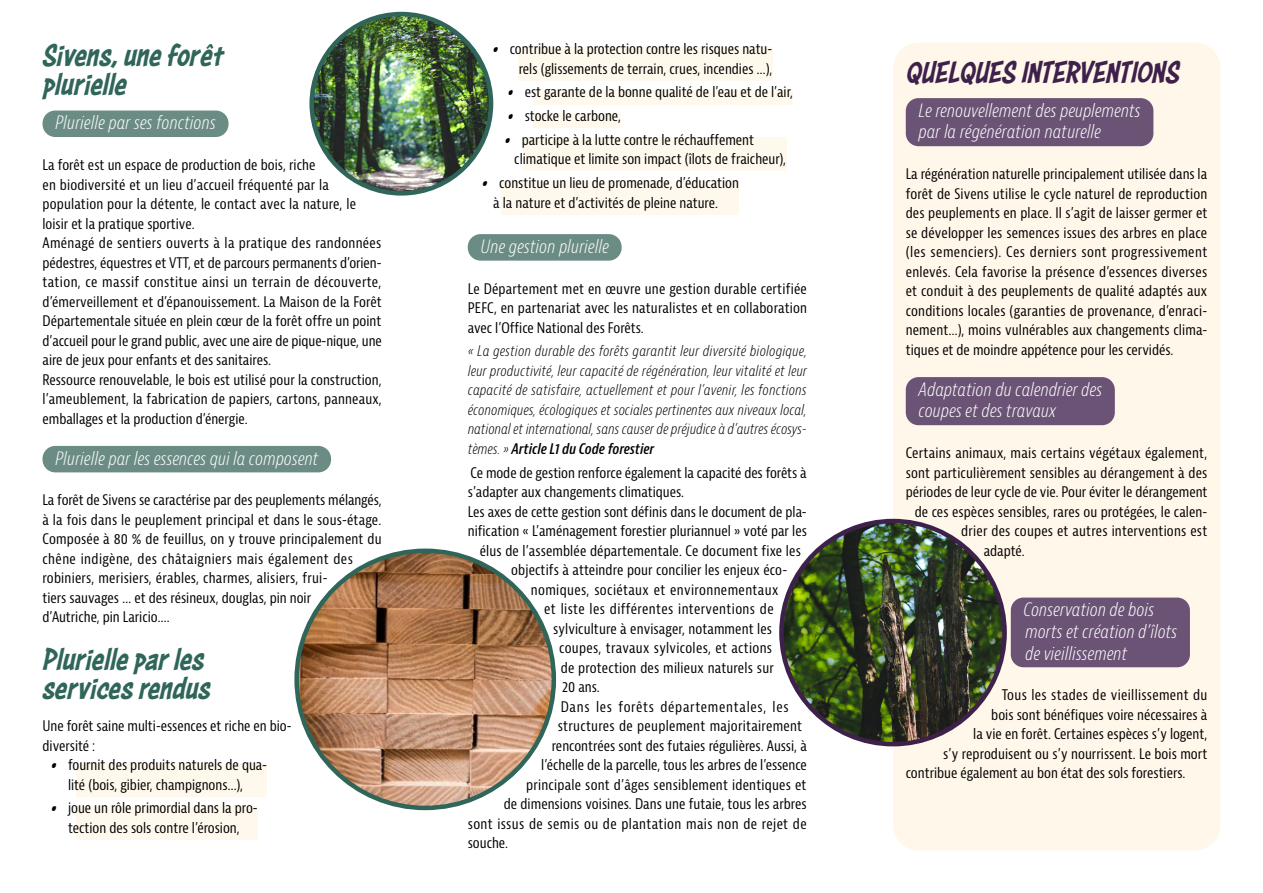
<style>
.page{position:relative;width:1263px;height:893px;background:#fff}
.page>*{position:absolute;margin:0;border:0;box-sizing:border-box;transform-origin:0 0}
.Titres{font:italic 33px/28.5px "Astounder Squared LCBB";color:#30655a}
.Titres-2{font:italic 33px "Astounder Squared LCBB";color:#3e214b}
.Titres_2{font:italic 300 condensed 18px/21.6px "Bernina Sans";color:#fff}
.P_long{font:condensed 14.25px/19.5px "Bernina Sans";color:#000}
.Citation{font:italic 300 condensed 14.25px/19.5px "Bernina Sans";letter-spacing:-.005em;color:#000;text-align:justify}
.P_long-2{font:condensed 14.25px "Bernina Sans";letter-spacing:.025em;color:#000}
.P_long-3{font:condensed 14.25px "Bernina Sans";letter-spacing:.03em;color:#000}
.P_long-4{font:condensed 14.25px "Bernina Sans";letter-spacing:.02em;color:#000}
.P_long-5{font:condensed 14.25px "Bernina Sans";letter-spacing:.05em;color:#000}
.s1{font-family:"Astounder Squared LCBB";font-style:italic;font-stretch:normal}
.s2{font-weight:600}
</style>
<div class="page">
<div style="left:893px;top:43px;width:327px;height:807px;background:#fff7e9;border-radius:26px"></div>
<div style="left:43px;top:111px;width:186px;height:26px;background:#6b8c84;border-radius:13px"></div>
<div style="left:43px;top:446px;width:288px;height:26px;background:#6b8c84;border-radius:13px"></div>
<div style="left:77px;top:763px;width:190px;height:34px;background:#fff8ec"></div>
<div style="left:77px;top:806px;width:181px;height:34px;background:#fff8ec"></div>
<div style="left:518px;top:47px;width:254px;height:34px;background:#fff8ec"></div>
<div style="left:533px;top:90px;width:260px;height:14px;background:#fff8ec"></div>
<div style="left:533px;top:114px;width:88px;height:14px;background:#fff8ec"></div>
<div style="left:523px;top:138px;width:263px;height:33px;background:#fff8ec"></div>
<div style="left:502px;top:181px;width:237px;height:34px;background:#fff8ec"></div>
<div style="left:468px;top:234px;width:154px;height:27px;background:#6b8c84;border-radius:13px"></div>
<div style="left:906px;top:98px;width:247px;height:48px;background:#6b5376;border-radius:13px"></div>
<div style="left:906px;top:377px;width:209px;height:48px;background:#6b5376;border-radius:13px"></div>
<div style="left:1011px;top:598px;width:179px;height:69px;background:#6b5376;border-radius:13px"></div>
<img style="left:312px;top:14px;width:179px;height:179px;border-radius:90px">
<div style="left:309px;top:12px;width:184px;height:184px;border:4px solid #30655a;border-radius:50%"></div>
<img style="left:297px;top:551px;width:257px;height:257px;border-radius:129px">
<img style="left:781px;top:521px;width:223px;height:223px;border-radius:112px">
<p class="Titres" style="left:43px;top:42px;width:183px">Sivens, une forêt plurielle</p>
<p class="Titres_2" style="left:55px;top:113px;width:162px">Plurielle par ses fonctions</p>
<p class="P_long" style="left:43px;top:155px;width:315px">La forêt est un espace de production de bois, riche<br>en biodiversité et un lieu d’accueil fréquenté par la population pour la détente, le contact avec la nature, le loisir et la pratique sportive.</p>
<p class="P_long" style="left:43px;top:233px;width:341px;text-align:justify">Aménagé de sentiers ouverts à la pratique des randonnées pédestres, équestres et VTT, et de parcours permanents d’orien&shy;tation, ce massif constitue ainsi un terrain de découverte, d’émerveillement et d’épanouissement. La Maison de la Forêt Départementale située en plein cœur de la forêt offre un point d’accueil pour le grand public, avec une aire de pique-nique, une aire de jeux pour enfants et des sanitaires.</p>
<p class="P_long" style="left:43px;top:370px;width:341px;text-align:justify">Ressource renouvelable, le bois est utilisé pour la construction, l’ameublement, la fabrication de papiers, cartons, panneaux, emballages et la production d’énergie.</p>
<p class="Titres_2" style="left:55px;top:448px;width:265px">Plurielle par les essences qui la composent</p>
<p class="P_long" style="left:43px;top:491px;width:341px">La forêt de Sivens se caractérise par des peuplements mélangés, à la fois dans le peuplement principal et dans le sous-étage.<br>Composée à 80 % de feuillus, on y trouve principalement du chêne indigène, des châtaigniers mais également des robiniers, merisiers, érables, charmes, alisiers, frui-<br>tiers sauvages … et des résineux, douglas, pin noir<br>d’Autriche, pin Laricio….</p>
<p class="Titres" style="left:43px;top:646px;width:170px">Plurielle par les services rendus</p>
<p class="P_long" style="left:43px;top:717px;width:251px">Une forêt saine multi-essences et riche en bio&shy;diversité :</p>
<p class="P_long" style="left:51px;top:756px;width:218px;text-align:center"><span class="s1">•</span> fournit des produits naturels de qua&shy;lité (bois, gibier, champignons…),</p>
<p class="P_long" style="left:51px;top:799px;width:208px;text-align:center"><span class="s1">•</span> joue un rôle primordial dans la pro&shy;tection des sols contre l’érosion,</p>
<p class="P_long" style="left:493px;top:39px;width:281px;text-align:right"><span class="s1">•</span> contribue à la protection contre les risques natu&shy;rels (glissements de terrain, crues, incendies …),</p>
<p class="P_long" style="left:508px;top:83px;width:287px"><span class="s1">•</span> est garante de la bonne qualité de l’eau et de l’air,</p>
<p class="P_long" style="left:508px;top:106px;width:115px"><span class="s1">•</span> stocke le carbone,</p>
<p class="P_long" style="left:514px;top:130px;width:273px;text-indent:-10px"><span class="s1">•</span> participe à la lutte contre le réchauffement climatique et limite son impact (îlots de fraicheur),</p>
<p class="P_long" style="left:493px;top:173px;width:247px;text-indent:-11px"><span class="s1">•</span> constitue un lieu de promenade, d’éducation à la nature et d’activités de pleine nature.</p>
<p class="Titres_2" style="left:480px;top:236px;width:130px">Une gestion plurielle</p>
<p class="P_long" style="left:468px;top:279px;width:341px;text-align:justify">Le Département met en œuvre une gestion durable certifiée PEFC, en partenariat avec les naturalistes et en collaboration avec l’Office National des Forêts.</p>
<p class="Citation" style="left:468px;top:342px;width:341px">« La gestion durable des forêts garantit leur diversité biologique, leur productivité, leur capacité de régénération, leur vitalité et leur capacité de satisfaire, actuellement et pour l’avenir, les fonctions économiques, écologiques et sociales pertinentes aux niveaux local, national et international, sans causer de préjudice à d’autres écosys&shy;tèmes. » <span class="s2">Article L1 du Code forestier</span></p>
<p class="P_long" style="left:468px;top:463px;width:340px">Ce mode de gestion renforce également la capacité des forêts à s’adapter aux changements climatiques.</p>
<p class="P_long" style="left:468px;top:502px;width:341px">Les axes de cette gestion sont définis dans le document de pla-</p>
<p class="P_long" style="left:468px;top:522px;width:341px">nification « L’aménagement forestier pluriannuel » voté par les</p>
<p class="P_long" style="left:480px;top:541px;width:323px">élus de l’assemblée départementale. Ce document fixe les</p>
<p class="P_long" style="left:511px;top:561px;width:278px">objectifs à atteindre pour concilier les enjeux éco-</p>
<p class="P_long-3" style="left:531px;top:581px;width:249px">nomiques, sociétaux et environnementaux</p>
<p class="P_long-3" style="left:544px;top:600px;width:231px">et liste les différentes interventions de</p>
<p class="P_long" style="left:553px;top:619px;width:220px">sylviculture à envisager, notamment les</p>
<p class="P_long-4" style="left:559px;top:639px;width:214px">coupes, travaux sylvicoles, et actions</p>
<p class="P_long" style="left:561px;top:658px;width:215px">de protection des milieux naturels sur</p>
<p class="P_long" style="left:562px;top:678px;width:39px">20 ans.</p>
<p class="P_long-5" style="left:561px;top:698px;width:229px">Dans les forêts départementales, les</p>
<p class="P_long-4" style="left:558px;top:717px;width:246px">structures de peuplement majoritairement</p>
<p class="P_long" style="left:552px;top:736px;width:257px">rencontrées sont des futaies régulières. Aussi, à</p>
<p class="P_long" style="left:541px;top:756px;width:267px">l’échelle de la parcelle, tous les arbres de l’essence</p>
<p class="P_long" style="left:526px;top:775px;width:282px">principale sont d’âges sensiblement identiques et</p>
<p class="P_long" style="left:504px;top:795px;width:305px">de dimensions voisines. Dans une futaie, tous les arbres</p>
<p class="P_long-2" style="left:468px;top:815px;width:340px">sont issus de semis ou de plantation mais non de rejet de</p>
<p class="P_long" style="left:468px;top:834px;width:42px">souche.</p>
<p class="Titres-2" style="left:906px;top:53px;width:275px">QUELQUES INTERVENTIONS</p>
<p class="Titres_2" style="left:918px;top:100px;width:224px">Le renouvellement des peuplements par la régénération naturelle</p>
<p class="P_long" style="left:906px;top:165px;width:303px;text-align:justify">La régénération naturelle principalement utilisée dans la forêt de Sivens utilise le cycle naturel de reproduction des peuplements en place. Il s’agit de laisser germer et se développer les semences issues des arbres en place (les semenciers). Ces derniers sont progressivement enlevés. Cela favorise la présence d’essences diverses et conduit à des peuplements de qualité adaptés aux conditions locales (garanties de provenance, d’enraci&shy;nement…), moins vulnérables aux changements clima&shy;tiques et de moindre appétence pour les cervidés.</p>
<p class="Titres_2" style="left:918px;top:379px;width:185px">Adaptation du calendrier des coupes et des travaux</p>
<p class="P_long" style="left:906px;top:444px;width:303px">Certains animaux, mais certains végétaux également,</p>
<p class="P_long" style="left:906px;top:463px;width:303px">sont particulièrement sensibles au dérangement à des</p>
<p class="P_long" style="left:906px;top:483px;width:303px">périodes de leur cycle de vie. Pour éviter le dérangement</p>
<p class="P_long" style="left:915px;top:502px;width:294px">de ces espèces sensibles, rares ou protégées, le calen-</p>
<p class="P_long" style="left:961px;top:522px;width:247px">drier des coupes et autres interventions est</p>
<p class="P_long" style="left:984px;top:541px;width:42px">adapté.</p>
<p class="Titres_2" style="left:1023px;top:600px;width:155px">Conservation de bois morts et création d’îlots de vieillissement</p>
<p class="P_long-2" style="left:1002px;top:686px;width:207px">Tous les stades de vieillissement du</p>
<p class="P_long" style="left:991px;top:705px;width:217px">bois sont bénéfiques voire nécessaires à</p>
<p class="P_long" style="left:973px;top:725px;width:235px">la vie en forêt. Certaines espèces s’y logent,</p>
<p class="P_long" style="left:943px;top:744px;width:266px">s’y reproduisent ou s’y nourrissent. Le bois mort</p>
<p class="P_long" style="left:906px;top:764px;width:281px">contribue également au bon état des sols forestiers.</p>
</div>
